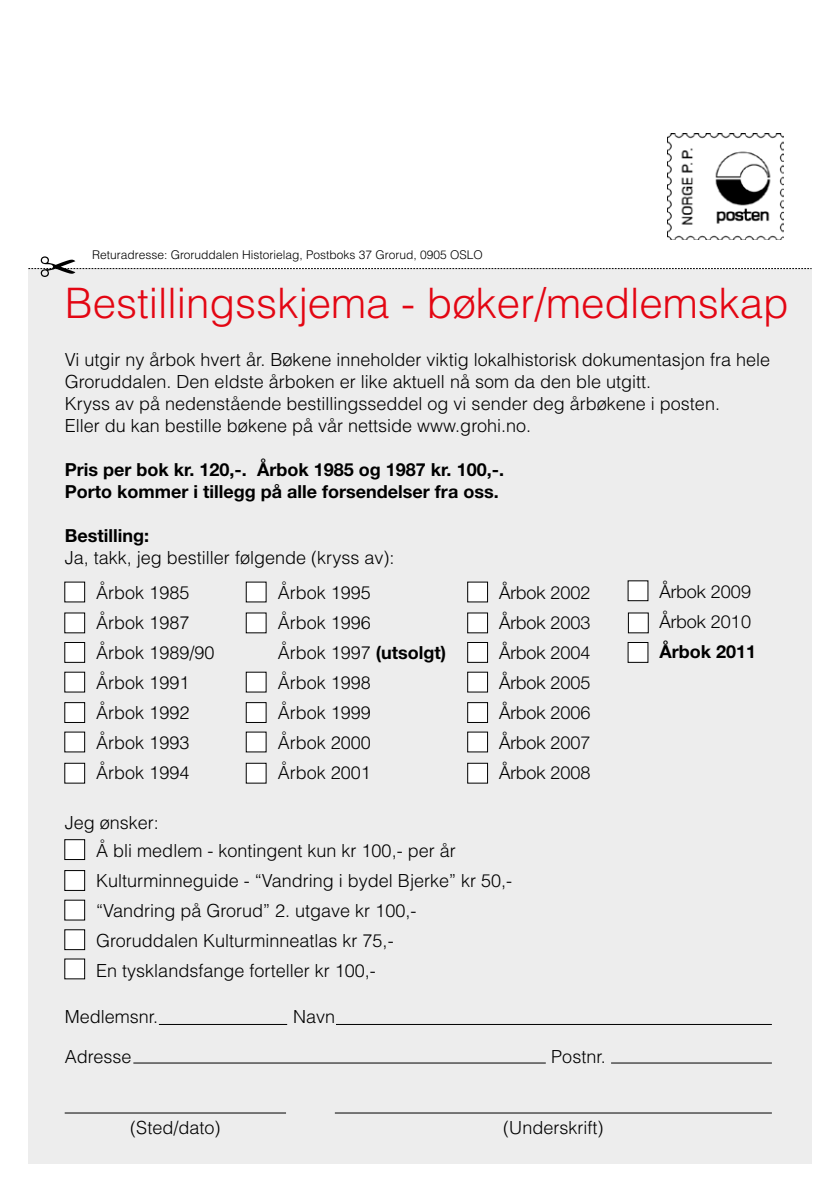
<style>
.page{position:relative;width:840px;height:1191px;background:#fff}
.page>*{position:absolute;margin:0;border:0;box-sizing:border-box;transform-origin:0 0}
.t1{font:300 42px "Helvetica";color:#e30613}
.t2{font:300 18px/30px "Helvetica";color:#000}
.t3{font:700 18px/22px "Helvetica Neue LT Std";color:#000}
.t4{font:300 18px/30px "Helvetica Neue";color:#000;text-align:justify}
.t5{font:300 12px "Helvetica";color:#000}
.s1{font-family:"Helvetica Neue LT Std";font-weight:700}
</style>
<div class="page">
<div style="left:28px;top:269px;width:783px;height:894px;background:#ededed"></div>
<div style="left:65px;top:582px;width:20px;height:20px;background:#fff"></div>
<div style="left:65px;top:613px;width:20px;height:20px;background:#fff"></div>
<div style="left:65px;top:642px;width:20px;height:20px;background:#fff"></div>
<div style="left:64px;top:642px;width:21px;height:20px;border:1px solid #000"></div>
<div style="left:65px;top:672px;width:20px;height:20px;background:#fff"></div>
<div style="left:65px;top:702px;width:20px;height:20px;background:#fff"></div>
<div style="left:64px;top:702px;width:21px;height:21px;border:1px solid #000"></div>
<div style="left:65px;top:732px;width:20px;height:20px;background:#fff"></div>
<div style="left:65px;top:763px;width:20px;height:20px;background:#fff"></div>
<div style="left:64px;top:763px;width:21px;height:20px;border:1px solid #000"></div>
<div style="left:65px;top:839px;width:20px;height:20px;background:#fff"></div>
<div style="left:64px;top:839px;width:21px;height:21px;border:1px solid #000"></div>
<div style="left:65px;top:870px;width:20px;height:20px;background:#fff"></div>
<div style="left:64px;top:870px;width:21px;height:20px;border:1px solid #000"></div>
<div style="left:65px;top:900px;width:20px;height:20px;background:#fff"></div>
<div style="left:65px;top:929px;width:20px;height:20px;background:#fff"></div>
<div style="left:64px;top:929px;width:21px;height:21px;border:1px solid #000"></div>
<div style="left:65px;top:959px;width:20px;height:19px;background:#fff"></div>
<div style="left:246px;top:582px;width:20px;height:20px;background:#fff"></div>
<div style="left:246px;top:613px;width:20px;height:20px;background:#fff"></div>
<div style="left:246px;top:672px;width:20px;height:20px;background:#fff"></div>
<div style="left:246px;top:702px;width:20px;height:20px;background:#fff"></div>
<div style="left:246px;top:702px;width:20px;height:21px;border:1px solid #000"></div>
<div style="left:246px;top:732px;width:20px;height:20px;background:#fff"></div>
<div style="left:246px;top:763px;width:20px;height:20px;background:#fff"></div>
<div style="left:467px;top:582px;width:20px;height:20px;background:#fff"></div>
<div style="left:467px;top:613px;width:20px;height:20px;background:#fff"></div>
<div style="left:628px;top:613px;width:20px;height:20px;background:#fff"></div>
<div style="left:467px;top:642px;width:20px;height:20px;background:#fff"></div>
<div style="left:467px;top:642px;width:20px;height:20px;border:1px solid #000"></div>
<div style="left:627px;top:642px;width:20px;height:20px;background:#fff"></div>
<div style="left:467px;top:672px;width:20px;height:20px;background:#fff"></div>
<div style="left:467px;top:702px;width:20px;height:20px;background:#fff"></div>
<div style="left:467px;top:702px;width:20px;height:21px;border:1px solid #000"></div>
<div style="left:467px;top:732px;width:20px;height:20px;background:#fff"></div>
<div style="left:467px;top:763px;width:20px;height:20px;background:#fff"></div>
<div style="left:467px;top:763px;width:20px;height:20px;border:1px solid #000"></div>
<div style="left:627px;top:581px;width:20px;height:19px;background:#fff"></div>
<hr style="left:159px;top:1024px;width:128px;height:1px;background:#000">
<hr style="left:133px;top:1062px;width:412px;height:1px;background:#000">
<hr style="left:65px;top:1112px;width:221px;height:1px;background:#000">
<hr style="left:334px;top:1112px;width:437px;height:1px;background:#000">
<hr style="left:610px;top:1062px;width:161px;height:1px;background:#000">
<hr style="left:336px;top:1024px;width:435px;height:1px;background:#000">
<svg style="left:28px;top:256px;width:783px;height:21px"></svg>
<img style="left:667px;top:133px;width:115px;height:106px">
<p class="t5" style="left:92px;top:248px;width:392px">Returadresse: Groruddalen Historielag, Postboks 37 Grorud, 0905 OSLO</p>
<h1 class="t1" style="left:65px;top:277px;width:725px">Bestillingsskjema - bøker/medlemskap</h1>
<p class="t2" style="left:65px;top:349px;width:706px;line-height:22px">Vi utgir ny årbok hvert år. Bøkene inneholder viktig lokalhistorisk dokumentasjon fra hele Groruddalen. Den eldste årboken er like aktuell nå som da den ble utgitt.<br>Kryss av på nedenstående bestillingsseddel og vi sender deg årbøkene i posten.<br>Eller du kan bestille bøkene på vår nettside www.grohi.no.</p>
<p class="t3" style="left:65px;top:458px;width:440px">Pris per bok kr. 120,-. Årbok 1985 og 1987 kr. 100,-.<br>Porto kommer i tillegg på alle forsendelser fra oss.</p>
<p class="t3" style="left:65px;top:524px;width:86px">Bestilling:</p>
<p class="t2" style="left:65px;top:543px;width:331px">Ja, takk, jeg bestiller følgende (kryss av):</p>
<p class="t2" style="left:96px;top:577px;width:120px">Årbok 1985<br>Årbok 1987<br>Årbok 1989/90<br>Årbok 1991<br>Årbok 1992<br>Årbok 1993<br>Årbok 1994</p>
<p class="t2" style="left:65px;top:807px;width:96px">Jeg ønsker:</p>
<p class="t2" style="left:277px;top:577px;width:170px">Årbok 1995<br>Årbok 1996<br>Årbok 1997 <span class="s1">(utsolgt)<br></span>Årbok 1998<br>Årbok 1999<br>Årbok 2000<br>Årbok 2001</p>
<p class="t4" style="left:499px;top:577px;width:93px">Årbok 2002<br>Årbok 2003<br>Årbok 2004<br>Årbok 2005<br>Årbok 2006<br>Årbok 2007<br>Årbok 2008</p>
<p class="t4" style="left:659px;top:576px;width:93px">Årbok 2009<br>Årbok 2010</p>
<p class="t3" style="left:659px;top:640px;width:98px">Årbok 2011</p>
<p class="t2" style="left:96px;top:835px;width:417px">Å bli medlem - kontingent kun kr 100,- per år Kulturminneguide - “Vandring i bydel Bjerke” kr 50,- “Vandring på Grorud” 2. utgave kr 100,- Groruddalen Kulturminneatlas kr 75,-<br>En tysklandsfange forteller kr 100,-</p>
<p class="t2" style="left:65px;top:1001px;width:95px">Medlemsnr.</p>
<p class="t2" style="left:293px;top:1001px;width:44px">Navn</p>
<p class="t2" style="left:65px;top:1041px;width:68px">Adresse</p>
<p class="t2" style="left:551px;top:1041px;width:56px">Postnr.</p>
<p class="t2" style="left:130px;top:1112px;width:92px">(Sted/dato)</p>
<p class="t2" style="left:503px;top:1112px;width:101px">(Underskrift)</p>
</div>
